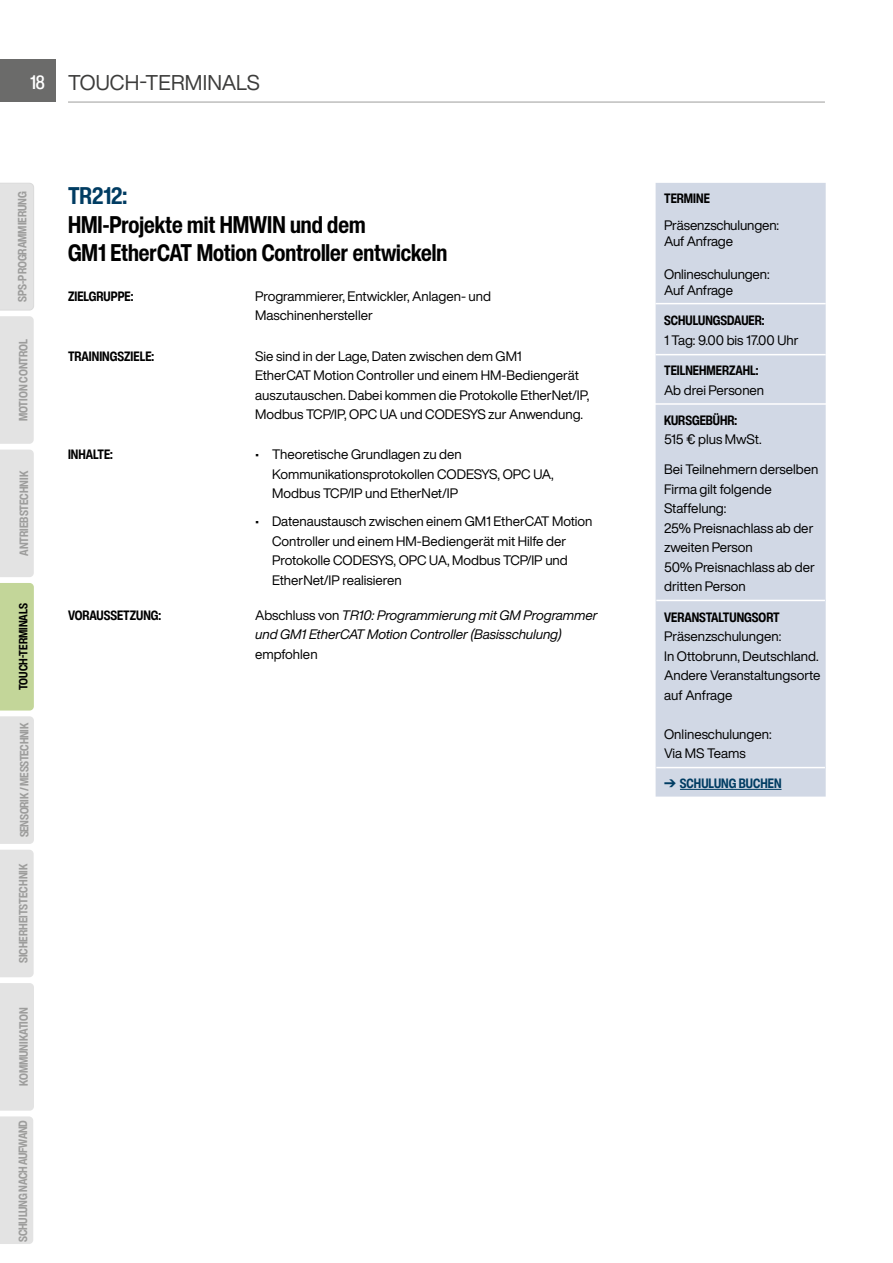
<style>
.page{position:relative;width:893px;height:1263px;background:#fff}
.page>*{position:absolute;margin:0;border:0;box-sizing:border-box;transform-origin:0 0}
.t1{font:700 condensed 24px/28.8px "Helvetica Now Display";color:#000}
.t2{font:700 condensed 24px "Helvetica Now Display";color:#003c62}
.t3{font:21px "Helvetica Now Display";letter-spacing:.01em;color:#3c3c3b}
.t4{font:500 condensed 19.5px "Helvetica Now Display";color:#fff}
.t5{font:13.5px/19.5px "Helvetica Now Display";color:#000}
.t6{font:700 condensed 13.5px "Helvetica Now Display";color:#000}
.t7{font:italic 13.5px/19.5px "Helvetica Now Display";color:#000}
.t8{font:700 condensed 13.5px "Helvetica Now Display";color:#003c62}
.t9{font:700 condensed 12px "Helvetica Now Display";letter-spacing:-.005em;color:#9d9d9c}
.t10{font:700 condensed 12px "Helvetica Now Display";color:#000}
.s1{font-style:normal}
</style>
<div class="page">
<div style="left:0;top:60px;width:55px;height:42px;background:#6b6b6a"></div>
<hr style="left:68px;top:102px;width:757px;height:1px;background:#9d9d9c">
<div style="left:656px;top:183px;width:170px;height:613px;background:#d1d8e5"></div>
<hr style="left:656px;top:303px;width:170px;height:1px;background:#fff">
<hr style="left:656px;top:354px;width:170px;height:1px;background:#fff">
<hr style="left:655px;top:403px;width:171px;height:2px;background:#fff">
<hr style="left:656px;top:600px;width:169px;height:1px;background:#fff">
<hr style="left:656px;top:767px;width:169px;height:1px;background:#fff">
<hr style="left:680px;top:789px;width:101px;height:1px;background:#003c62">
<div style="left:0;top:850px;width:34px;height:127px;background:#e3e3e3"></div>
<div style="left:0;top:716px;width:34px;height:128px;background:#e3e3e3"></div>
<div style="left:0;top:583px;width:34px;height:127px;background:#c3d699"></div>
<div style="left:0;top:450px;width:34px;height:127px;background:#e3e3e3"></div>
<div style="left:0;top:316px;width:34px;height:128px;background:#e3e3e3"></div>
<div style="left:0;top:183px;width:34px;height:127px;background:#e3e3e3"></div>
<div style="left:0;top:983px;width:34px;height:261px;background:#e3e3e3"></div>
<svg style="left:664px;top:780px;width:12px;height:7px"></svg>
<h3 class="t4" style="left:30px;top:70px;width:16px">18</h3>
<h2 class="t3" style="left:68px;top:68px;width:193px">TOUCH-TERMINALS</h2>
<p class="t9" style="left:14px;top:302px;width:112px;rotate:-90deg">SPS-PROGRAMMIERUNG</p>
<p class="t9" style="left:15px;top:421px;width:84px;rotate:-90deg">MOTION CONTROL</p>
<p class="t9" style="left:16px;top:556px;width:87px;rotate:-90deg">ANTRIEBSTECHNIK</p>
<p class="t10" style="left:15px;top:690px;width:88px;rotate:-90deg">TOUCH-TERMINALS</p>
<p class="t9" style="left:16px;top:837px;width:116px;rotate:-90deg">SENSORIK / MESSTECHNIK</p>
<p class="t9" style="left:15px;top:963px;width:101px;rotate:-90deg">SICHERHEITSTECHNIK</p>
<p class="t9" style="left:16px;top:1086px;width:80px;rotate:-90deg">KOMMUNIKATION</p>
<p class="t9" style="left:15px;top:1242px;width:123px;rotate:-90deg">SCHULUNG NACH AUFWAND</p>
<h1 class="t2" style="left:68px;top:180px;width:61px">TR212:</h1>
<h1 class="t1" style="left:68px;top:210px;width:381px">HMI-Projekte mit HMWIN und dem<br>GM1 EtherCAT Motion Controller entwickeln</h1>
<p class="t6" style="left:68px;top:287px;width:67px">ZIELGRUPPE:</p>
<p class="t5" style="left:255px;top:286px;width:237px">Programmierer, Entwickler, Anlagen- und<br>Maschinenhersteller</p>
<p class="t6" style="left:68px;top:347px;width:88px">TRAININGSZIELE:</p>
<p class="t5" style="left:255px;top:346px;width:336px">Sie sind in der Lage, Daten zwischen dem GM1<br>EtherCAT Motion Controller und einem HM-Bediengerät auszutauschen. Dabei kommen die Protokolle EtherNet/IP, Modbus TCP/IP, OPC UA und CODESYS zur Anwendung.</p>
<p class="t6" style="left:68px;top:445px;width:46px">INHALTE:</p>
<p class="t5" style="left:272px;top:444px;width:283px;text-indent:-17px">• Theoretische Grundlagen zu den<br>Kommunikationsprotokollen CODESYS, OPC UA,<br>Modbus TCP/IP und EtherNet/IP</p>
<p class="t5" style="left:272px;top:511px;width:322px;text-indent:-17px">• Datenaustausch zwischen einem GM1 EtherCAT Motion Controller und einem HM-Bediengerät mit Hilfe der Protokolle CODESYS, OPC UA, Modbus TCP/IP und EtherNet/IP realisieren</p>
<p class="t6" style="left:68px;top:606px;width:95px">VORAUSSETZUNG:</p>
<p class="t7" style="left:255px;top:605px;width:344px"><span class="s1">Abschluss von</span> TR10: Programmierung mit GM Programmer und GM1 EtherCAT Motion Controller (Basisschulung)</p>
<p class="t5" style="left:255px;top:644px;width:64px">empfohlen</p>
<p class="t6" style="left:664px;top:190px;width:47px">TERMINE</p>
<p class="t5" style="left:664px;top:217px;width:116px;line-height:16.2px">Präsenzschulungen:<br>Auf Anfrage</p>
<p class="t5" style="left:664px;top:266px;width:107px;line-height:16.2px">Onlineschulungen:<br>Auf Anfrage</p>
<p class="t6" style="left:664px;top:312px;width:102px">SCHULUNGSDAUER:</p>
<p class="t5" style="left:664px;top:330px;width:136px">1 Tag: 9.00 bis 17.00 Uhr</p>
<p class="t6" style="left:664px;top:362px;width:96px">TEILNEHMERZAHL:</p>
<p class="t5" style="left:664px;top:380px;width:102px">Ab drei Personen</p>
<p class="t6" style="left:664px;top:411px;width:75px">KURSGEBÜHR:</p>
<p class="t5" style="left:664px;top:430px;width:99px">515 € plus MwSt.</p>
<p class="t5" style="left:664px;top:460px;width:156px">Bei Teilnehmern derselben<br>Firma gilt folgende<br>Staffelung:<br>25% Preisnachlass ab der zweiten Person<br>50% Preisnachlass ab der dritten Person</p>
<p class="t6" style="left:664px;top:608px;width:117px">VERANSTALTUNGSORT</p>
<p class="t5" style="left:664px;top:626px;width:158px">Präsenzschulungen:<br>In Ottobrunn, Deutschland.<br>Andere Veranstaltungsorte auf Anfrage</p>
<p class="t5" style="left:664px;top:724px;width:109px">Onlineschulungen:<br>Via MS Teams</p>
<p class="t8" style="left:680px;top:775px;width:103px">SCHULUNG BUCHEN</p>
</div>
